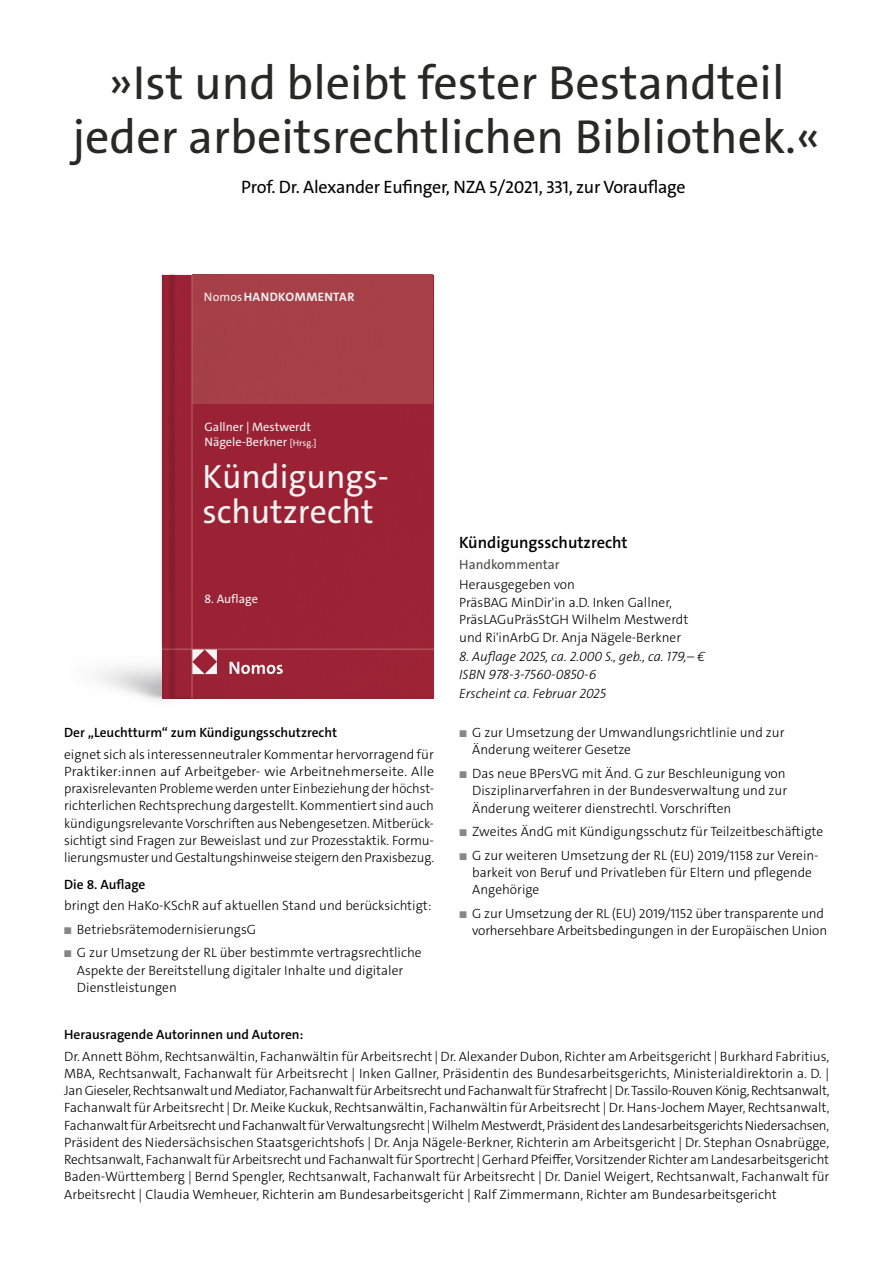
<style>
.page{position:relative;width:893px;height:1263px;background:#fff}
.page>*{position:absolute;margin:0;border:0;box-sizing:border-box;transform-origin:0 0}
.t1{font:48px/54px "The Sans Os F";color:#282827;text-align:center}
.t2{font:33.75px/35.2px "The Sans C5";color:#fff}
.t3{font:18px "The Sans C5";letter-spacing:-.015em;color:#000}
.t4{font:600 16.5px "The Sans Os F";color:#000}
.t5{font:300 13.5px/17.2px "The Sans C5";color:#000}
.t6{font:300 13.5px/17.7px "The Sans Os F";color:#000}
.t7{font:600 13.5px "The Sans C5";color:#000}
.t8{font:italic 300 13.5px/17.2px "The Sans Os F";color:#000}
.t9{font:13.5px "The Sans C5";color:#4a4a49}
.t10{font:12.3px/15.5px "The Sans C5";color:#fff}
.t11{font:700 12.3px "The Sans C5";letter-spacing:.035em;color:#fff}
.s1{font-weight:400}
.s2{font-size:9.15px}
.s3{color:#878787}
</style>
<div class="page">
<img style="left:98px;top:274px;width:337px;height:427px">
<div style="left:162px;top:275px;width:271px;height:423px;background:#9b2234"></div>
<div style="left:192px;top:275px;width:241px;height:129px;background:#a63f47"></div>
<hr style="left:192px;top:275px;width:1px;height:423px;background:#c16e6e">
<hr style="left:162px;top:649px;width:271px;height:1px;background:#c16e6e">
<svg style="left:230px;top:662px;width:53px;height:12px"></svg>
<svg style="left:192px;top:649px;width:25px;height:25px"></svg>
<h1 class="t1" style="left:72px;top:56px;width:749px">»Ist und bleibt fester Bestandteil jeder arbeitsrechtlichen Bibliothek.«</h1>
<h3 class="t3" style="left:241px;top:176px;width:446px">Prof. Dr. Alexander Eufinger, NZA 5/2021, 331, zur Vorauflage</h3>
<p class="t11" style="left:204px;top:289px;width:152px"><span class="s1">Nomos</span>HANDKOMMENTAR</p>
<p class="t10" style="left:205px;top:419px;width:113px">Gallner | Mestwerdt<br>Nägele-Berkner <span class="s2">[Hrsg.]</span></p>
<h2 class="t2" style="left:202px;top:459px;width:188px">Kündigungs&shy;schutzrecht</h2>
<p class="t10" style="left:204px;top:591px;width:55px">8. Auflage</p>
<p class="t7" style="left:64px;top:724px;width:274px">Der „Leuchtturm“ zum Kündigungsschutzrecht</p>
<p class="t5" style="left:64px;top:745px;width:371px;text-align:justify">eignet sich als interessenneutraler Kommentar hervorragend für Praktiker:innen auf Arbeitgeber- wie Arbeitnehmerseite. Alle praxisrelevanten Probleme werden unter Einbeziehung der höchst&shy;richterlichen Rechtsprechung dargestellt. Kommentiert sind auch kündigungsrelevante Vorschriften aus Nebengesetzen. Mitberück&shy;sichtigt sind Fragen zur Beweislast und zur Prozesstaktik. Formu&shy;lierungsmuster und Gestaltungshinweise steigern den Praxisbezug.</p>
<p class="t7" style="left:64px;top:875px;width:83px">Die 8. Auflage</p>
<p class="t5" style="left:64px;top:897px;width:369px">bringt den HaKo-KSchR auf aktuellen Stand und berücksichtigt:</p>
<p class="t5" style="left:64px;top:921px;width:193px"><span class="s3">■</span> BetriebsrätemodernisierungsG</p>
<p class="t5" style="left:77px;top:944px;width:346px;text-indent:-13px"><span class="s3">■</span> G zur Umsetzung der RL über bestimmte vertragsrechtliche<br>Aspekte der Bereitstellung digitaler Inhalte und digitaler<br>Dienstleistungen</p>
<p class="t4" style="left:459px;top:532px;width:170px">Kündigungsschutzrecht</p>
<p class="t9" style="left:459px;top:556px;width:102px">Handkommentar</p>
<p class="t6" style="left:459px;top:576px;width:231px">Herausgegeben von<br>PräsBAG MinDir'in a.D. Inken Gallner, PräsLAGuPräsStGH Wilhelm Mestwerdt und Ri'inArbG Dr. Anja Nägele-Berkner</p>
<p class="t8" style="left:459px;top:649px;width:247px">8. Auflage 2025, ca. 2.000 S., geb., ca. 179,– €<br>ISBN 978-3-7560-0850-6</p>
<p class="t8" style="left:459px;top:685px;width:148px">Erscheint ca. Februar 2025</p>
<p class="t5" style="left:472px;top:724px;width:314px;text-indent:-13px"><span class="s3">■</span> G zur Umsetzung der Umwandlungsrichtlinie und zur<br>Änderung weiterer Gesetze</p>
<p class="t5" style="left:472px;top:765px;width:316px;text-indent:-13px"><span class="s3">■</span> Das neue BPersVG mit Änd. G zur Beschleunigung von<br>Disziplinarverfahren in der Bundesverwaltung und zur<br>Änderung weiterer dienstrechtl. Vorschriften</p>
<p class="t5" style="left:459px;top:823px;width:365px"><span class="s3">■</span> Zweites ÄndG mit Kündigungsschutz für Teilzeitbeschäftigte</p>
<p class="t5" style="left:472px;top:847px;width:348px;text-indent:-13px"><span class="s3">■</span> G zur weiteren Umsetzung der RL (EU) 2019/1158 zur Verein&shy;barkeit von Beruf und Privatleben für Eltern und pflegende<br>Angehörige</p>
<p class="t5" style="left:459px;top:905px;width:369px;text-align:right"><span class="s3">■</span> G zur Umsetzung der RL (EU) 2019/1152 über transparente und vorhersehbare Arbeitsbedingungen in der Europäischen Union</p>
<p class="t7" style="left:64px;top:1026px;width:241px">Herausragende Autorinnen und Autoren:</p>
<p class="t5" style="left:64px;top:1047px;width:767px;text-align:justify">Dr. Annett Böhm, Rechtsanwältin, Fachanwältin für Arbeitsrecht | Dr. Alexander Dubon, Richter am Arbeitsgericht | Burkhard Fabritius, MBA, Rechtsanwalt, Fachanwalt für Arbeitsrecht | Inken Gallner, Präsidentin des Bundesarbeitsgerichts, Ministerialdirektorin a. D. | Jan Gieseler, Rechtsanwalt und Mediator, Fachanwalt für Arbeitsrecht und Fachanwalt für Strafrecht | Dr. Tassilo-Rouven König, Rechtsanwalt, Fachanwalt für Arbeitsrecht | Dr. Meike Kuckuk, Rechtsanwältin, Fachanwältin für Arbeitsrecht | Dr. Hans-Jochem Mayer, Rechtsanwalt, Fachanwalt für Arbeitsrecht und Fachanwalt für Verwaltungsrecht | Wilhelm Mestwerdt, Präsident des Landesarbeitsgerichts Niedersachsen, Präsident des Niedersächsischen Staatsgerichtshofs | Dr. Anja Nägele-Berkner, Richterin am Arbeitsgericht | Dr. Stephan Osnabrügge, Rechtsanwalt, Fachanwalt für Arbeitsrecht und Fachanwalt für Sportrecht | Gerhard Pfeiffer, Vorsitzender Richter am Landesarbeitsgericht Baden-Württemberg | Bernd Spengler, Rechtsanwalt, Fachanwalt für Arbeitsrecht | Dr. Daniel Weigert, Rechtsanwalt, Fachanwalt für Arbeitsrecht | Claudia Wemheuer, Richterin am Bundesarbeitsgericht | Ralf Zimmermann, Richter am Bundesarbeitsgericht</p>
</div>
